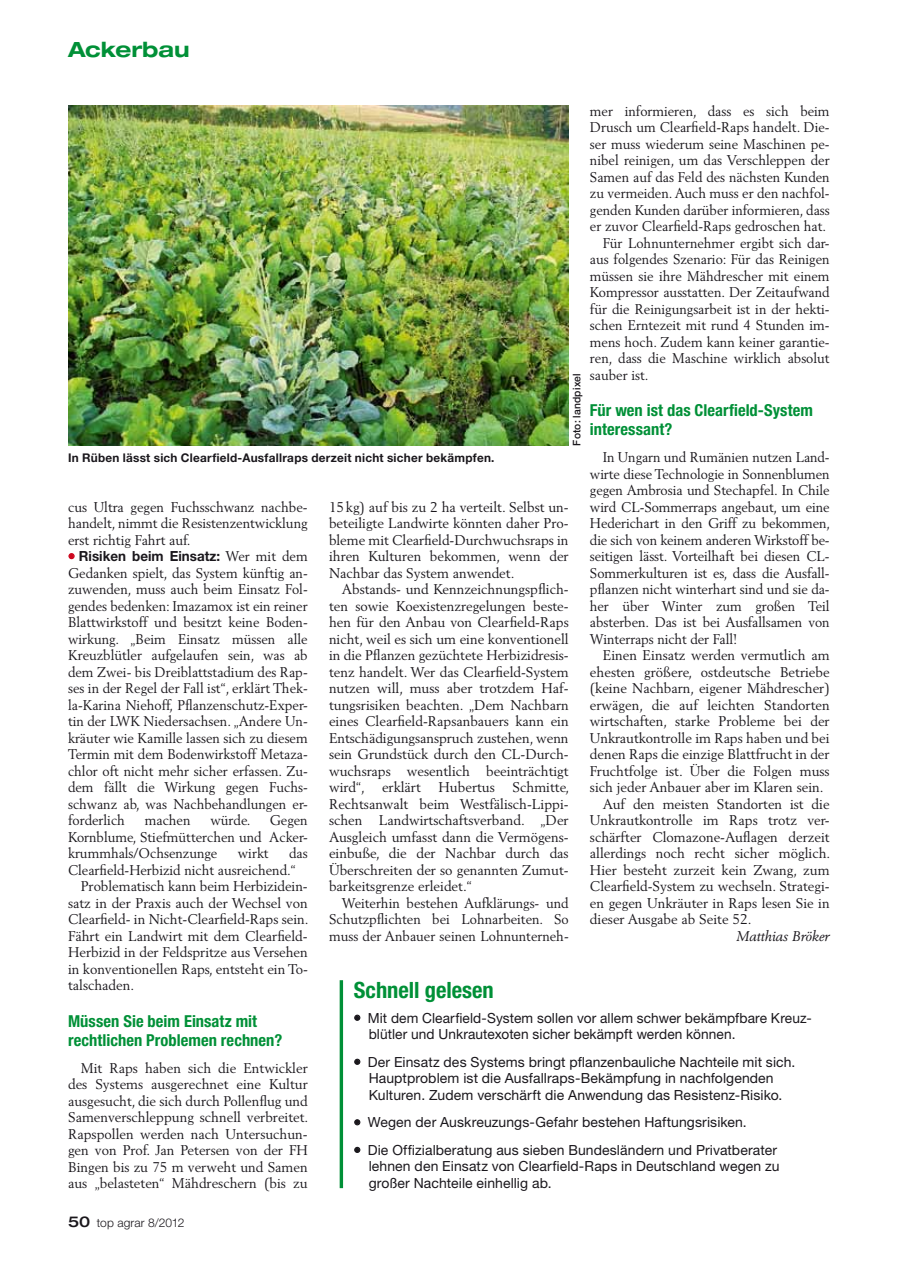
<style>
.page{position:relative;width:902px;height:1263px;background:#fff}
.page>*{position:absolute;margin:0;border:0;box-sizing:border-box;transform-origin:0 0}
.t1{font:700 condensed 22.5px "Helvetica Neue LT";color:#009037}
.t2{font:700 expanded 21px "Helvetica Neue LT";color:#009037}
.t3{font:700 condensed 16.5px/19.5px "Helvetica Neue LT";letter-spacing:.005em;color:#009037}
.t4{font:13.95px/16.5px "Berling LT";color:#1a171c;text-align:justify}
.t5{font:13.95px/16.5px "Berling LT";color:#1a171c;text-align:justify;scale:.96 1}
.t6{font:13.95px/16.5px "Helvetica Neue LT";letter-spacing:.01em;color:#1a171c}
.t7{font:700 13.95px "Helvetica Neue LT";color:#1a171c;scale:.96 1}
.t8{font:italic 13.95px "Berling LT";color:#1a171c}
.t9{font:700 12px "Helvetica Neue LT";letter-spacing:.025em;color:#1a171c}
.t10{font:300 12px "Helvetica Neue LT";letter-spacing:.01em;color:#1a171c}
.t11{font:500 10.5px "Helvetica Neue LT";letter-spacing:.02em;color:#1a171c}
.s1{font-family:"Berling LT";font-weight:400;color:#cd071e}
.s2{font-family:"Berling LT";font-weight:400}
.s3{font-family:"Berling LT"}
.s4{font-weight:500;font-stretch:expanded;font-size:15px}
</style>
<div class="page">
<div style="left:68px;top:553px;width:7px;height:6px;border:1px solid #cd071e;border-radius:50%"></div>
<img style="left:68px;top:106px;width:500px;height:339px">
<svg style="left:339px;top:980px;width:4px;height:208px"></svg>
<svg style="left:354px;top:1015px;width:6px;height:6px"></svg>
<svg style="left:354px;top:1059px;width:6px;height:6px"></svg>
<svg style="left:354px;top:1119px;width:6px;height:6px"></svg>
<svg style="left:354px;top:1147px;width:6px;height:6px"></svg>
<h2 class="t2" style="left:68px;top:36px;width:123px">Ackerbau</h2>
<p class="t5" style="left:590px;top:102px;width:251px">mer informieren, dass es sich beim</p>
<p class="t5" style="left:590px;top:119px;width:251px">Drusch um Clearfield-Raps handelt. Die-</p>
<p class="t5" style="left:590px;top:135px;width:251px">ser muss wiederum seine Maschinen pe-</p>
<p class="t5" style="left:590px;top:152px;width:251px">nibel reinigen, um das Verschleppen der</p>
<p class="t5" style="left:590px;top:168px;width:251px">Samen auf das Feld des nächsten Kunden</p>
<p class="t5" style="left:590px;top:185px;width:251px">zu vermeiden. Auch muss er den nachfol-</p>
<p class="t5" style="left:590px;top:201px;width:251px">genden Kunden darüber informieren, dass</p>
<p class="t5" style="left:590px;top:218px;width:247px">er zuvor Clearfield-Raps gedroschen hat.</p>
<p class="t5" style="left:602px;top:234px;width:238px">Für Lohnunternehmer ergibt sich dar-</p>
<p class="t5" style="left:590px;top:251px;width:251px">aus folgendes Szenario: Für das Reinigen</p>
<p class="t5" style="left:590px;top:267px;width:251px">müssen sie ihre Mähdrescher mit einem</p>
<p class="t5" style="left:590px;top:284px;width:251px">Kompressor ausstatten. Der Zeitaufwand</p>
<p class="t5" style="left:590px;top:300px;width:251px">für die Reinigungsarbeit ist in der hekti-</p>
<p class="t5" style="left:590px;top:317px;width:251px">schen Erntezeit mit rund 4 Stunden im-</p>
<p class="t5" style="left:590px;top:333px;width:251px">mens hoch. Zudem kann keiner garantie-</p>
<p class="t5" style="left:590px;top:350px;width:251px">ren, dass die Maschine wirklich absolut</p>
<p class="t5" style="left:590px;top:366px;width:62px">sauber ist.</p>
<p class="t3" style="left:590px;top:400px;width:224px">Für wen ist das Clearfield-System interessant?</p>
<p class="t5" style="left:590px;top:449px;width:252px;text-indent:13px">In Ungarn und Rumänien nutzen Land&shy;wirte diese Technologie in Sonnenblumen gegen Ambrosia und Stechapfel. In Chile wird CL-Sommerraps angebaut, um eine Hederichart in den Griff zu bekommen, die sich von keinem anderen Wirkstoff be&shy;seitigen lässt. Vorteilhaft bei diesen CL-Sommerkulturen ist es, dass die Ausfall&shy;pflanzen nicht winterhart sind und sie da&shy;her über Winter zum großen Teil absterben. Das ist bei Ausfallsamen von Winterraps nicht der Fall!</p>
<p class="t4" style="left:602px;top:647px;width:228px">Einen Einsatz werden vermutlich am</p>
<p class="t4" style="left:590px;top:663px;width:241px">ehesten größere, ostdeutsche Betriebe</p>
<p class="t4" style="left:590px;top:680px;width:241px">(keine Nachbarn, eigener Mähdrescher)</p>
<p class="t4" style="left:590px;top:696px;width:241px">erwägen, die auf leichten Standorten</p>
<p class="t4" style="left:590px;top:713px;width:241px">wirtschaften, starke Probleme bei der</p>
<p class="t4" style="left:590px;top:729px;width:241px">Unkrautkontrolle im Raps haben und bei</p>
<p class="t4" style="left:590px;top:746px;width:241px">denen Raps die einzige Blattfrucht in der</p>
<p class="t4" style="left:590px;top:762px;width:241px">Fruchtfolge ist. Über die Folgen muss</p>
<p class="t4" style="left:590px;top:779px;width:235px">sich jeder Anbauer aber im Klaren sein.</p>
<p class="t4" style="left:602px;top:795px;width:228px">Auf den meisten Standorten ist die</p>
<p class="t4" style="left:590px;top:812px;width:241px">Unkrautkontrolle im Raps trotz ver-</p>
<p class="t4" style="left:590px;top:828px;width:241px">schärfter Clomazone-Auflagen derzeit</p>
<p class="t4" style="left:590px;top:845px;width:242px">allerdings noch recht sicher möglich.</p>
<p class="t4" style="left:590px;top:861px;width:241px">Hier besteht zurzeit kein Zwang, zum</p>
<p class="t4" style="left:590px;top:878px;width:241px">Clearfield-System zu wechseln. Strategi-</p>
<p class="t4" style="left:590px;top:894px;width:241px">en gegen Unkräuter in Raps lesen Sie in</p>
<p class="t4" style="left:590px;top:911px;width:163px">dieser Ausgabe ab Seite 52.</p>
<p class="t8" style="left:736px;top:927px;width:95px">Matthias Bröker</p>
<p class="t11" style="left:570px;top:445px;width:74px;rotate:-90deg">Foto: landpixel</p>
<p class="t9" style="left:68px;top:450px;width:428px">In Rüben lässt sich Clearfield-Ausfallraps derzeit nicht sicher bekämpfen.</p>
<p class="t4" style="left:68px;top:498px;width:241px">cus Ultra gegen Fuchsschwanz nachbe&shy;handelt, nimmt die Resistenzentwicklung erst richtig Fahrt auf.</p>
<p class="t7" style="left:68px;top:547px;width:251px"><span class="s1">•</span> Risiken beim Einsatz: <span class="s2">Wer mit dem</span></p>
<p class="t5" style="left:68px;top:564px;width:251px">Gedanken spielt, das System künftig an&shy;zuwenden, muss auch beim Einsatz Fol&shy;gendes bedenken: Imazamox ist ein reiner Blattwirkstoff und besitzt keine Boden&shy;wirkung. „Beim Einsatz müssen alle Kreuzblütler aufgelaufen sein, was ab dem Zwei- bis Dreiblattstadium des Rap&shy;ses in der Regel der Fall ist“, erklärt Thek&shy;la-Karina Niehoff, Pflanzenschutz-Exper&shy;tin der LWK Niedersachsen. „Andere Un&shy;kräuter wie Kamille lassen sich zu diesem Termin mit dem Bodenwirkstoff Metaza&shy;chlor oft nicht mehr sicher erfassen. Zu&shy;dem fällt die Wirkung gegen Fuchs&shy;schwanz ab, was Nachbehandlungen er&shy;forderlich</p>
<p class="t4" style="left:329px;top:498px;width:241px">15kg) auf bis zu 2 ha verteilt. Selbst un&shy;beteiligte Landwirte könnten daher Pro&shy;bleme mit Clearfield-Durchwuchsraps in ihren Kulturen bekommen, wenn der Nachbar das System anwendet.</p>
<p class="t4" style="left:329px;top:581px;width:241px;text-indent:13px">Abstands- und Kennzeichnungspflich&shy;ten sowie Koexistenzregelungen beste&shy;hen für den Anbau von Clearfield-Raps nicht, weil es sich um eine konventionell in die Pflanzen gezüchtete Herbizidresis&shy;tenz handelt. Wer das Clearfield-System nutzen will, muss aber trotzdem Haf&shy;tungsrisiken beachten. „Dem Nachbarn eines Clearfield-Rapsanbauers kann ein Entschädigungsanspruch zustehen, wenn sein Grundstück durch den CL-Durch&shy;wuchsraps wesentlich beeinträchtigt wird“, erklärt</p>
<p class="t4" style="left:329px;top:779px;width:242px;text-indent:183px">Schmitte, Rechtsanwalt beim Westfälisch-Lippi&shy;schen Landwirtschaftsverband. „Der Ausgleich umfasst dann die Vermögens&shy;einbuße, die der Nachbar durch das Überschreiten der so genannten Zumut&shy;barkeitsgrenze erleidet.“</p>
<p class="t5" style="left:329px;top:894px;width:251px;text-indent:13px">Weiterhin bestehen Aufklärungs- und Schutzpflichten bei Lohnarbeiten. So muss der Anbauer seinen Lohnunterneh-</p>
<p class="t4" style="left:438px;top:779px;width:58px">Hubertus</p>
<p class="t5" style="left:145px;top:812px;width:49px">machen</p>
<p class="t5" style="left:210px;top:812px;width:43px">würde.</p>
<p class="t5" style="left:68px;top:812px;width:251px;text-indent:202px">Gegen Kornblume, Stiefmütterchen und Acker&shy;krummhals/Ochsenzunge</p>
<p class="t5" style="left:238px;top:845px;width:34px">wirkt</p>
<p class="t5" style="left:289px;top:845px;width:21px">das</p>
<p class="t5" style="left:68px;top:861px;width:239px">Clearfield-Herbizid nicht ausreichend.“</p>
<p class="t4" style="left:81px;top:878px;width:228px">Problematisch kann beim Herbizidein-</p>
<p class="t4" style="left:68px;top:894px;width:241px">satz in der Praxis auch der Wechsel von</p>
<p class="t4" style="left:68px;top:911px;width:242px">Clearfield- in Nicht-Clearfield-Raps sein.</p>
<p class="t4" style="left:68px;top:927px;width:241px">Fährt ein Landwirt mit dem Clearfield-</p>
<p class="t4" style="left:68px;top:944px;width:241px">Herbizid in der Feldspritze aus Versehen</p>
<p class="t4" style="left:68px;top:960px;width:241px">in konventionellen Raps, entsteht ein To-</p>
<p class="t4" style="left:68px;top:977px;width:68px">talschaden.</p>
<p class="t3" style="left:68px;top:1011px;width:214px">Müssen Sie beim Einsatz mit rechtlichen Problemen rechnen?</p>
<p class="t4" style="left:68px;top:1059px;width:242px;text-indent:13px">Mit Raps haben sich die Entwickler des Systems ausgerechnet eine Kultur ausgesucht, die sich durch Pollenflug und Samenverschleppung schnell verbreitet.<br>Rapspollen werden nach Untersuchun&shy;gen von Prof. Jan Petersen von der FH Bingen bis zu 75 m verweht und Samen aus „belasteten“ Mähdreschern (bis zu</p>
<h1 class="t1" style="left:354px;top:976px;width:141px">Schnell gelesen</h1>
<p class="t6" style="left:368px;top:1009px;width:444px;text-indent:-15px"><span class="s3">•</span> Mit dem Clearfield-System sollen vor allem schwer bekämpfbare Kreuz&shy;blütler und Unkrautexoten sicher bekämpft werden können.</p>
<p class="t6" style="left:354px;top:1053px;width:443px;text-align:center"><span class="s3">•</span> Der Einsatz des Systems bringt pflanzenbauliche Nachteile mit sich.<br>Hauptproblem ist die Ausfallraps-Bekämpfung in nachfolgenden<br>Kulturen. Zudem verschärft die Anwendung das Resistenz-Risiko.</p>
<p class="t6" style="left:354px;top:1114px;width:394px"><span class="s3">•</span> Wegen der Auskreuzungs-Gefahr bestehen Haftungsrisiken.</p>
<p class="t6" style="left:368px;top:1141px;width:412px;text-indent:-15px"><span class="s3">•</span> Die Offizialberatung aus sieben Bundesländern und Privatberater lehnen den Einsatz von Clearfield-Raps in Deutschland wegen zu großer Nachteile einhellig ab.</p>
<p class="t10" style="left:68px;top:1215px;width:118px"><span class="s4">50</span> top agrar 8/2012</p>
</div>
